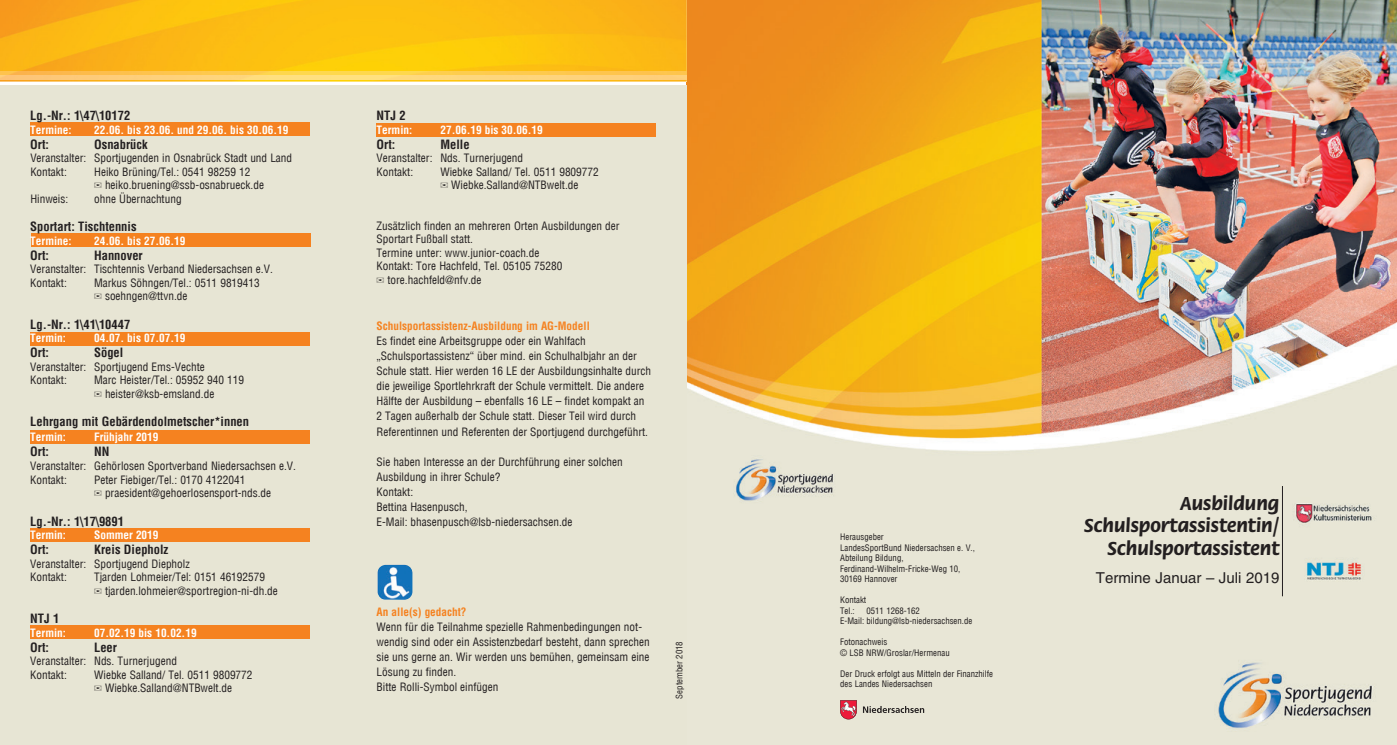
<style>
.page{position:relative;width:1397px;height:745px;background:#fff}
.page>*{position:absolute;margin:0;border:0;box-sizing:border-box;transform-origin:0 0}
.t1{font:700 20px/22.5px "Flora ITC";color:#231f20;text-align:right}
.t2{font:15px "Helvetica LT Pro";color:#231f20}
.t3{font:700 condensed 12.5px "Helvetica Com";color:#231f20}
.t4{font:condensed 11.25px/13.5px "Helvetica Com";color:#231f20}
.t5{font:700 condensed 11.25px "Helvetica Com";color:#fff}
.t6{font:700 condensed 11.25px "Helvetica";color:#f58220}
.t7{font:condensed 8.75px/10.5px "Helvetica Com";color:#231f20}
</style>
<div class="page">
<img style="left:687px;top:0;width:709px;height:744px">
<div style="left:0;top:85px;width:686px;height:659px;background:#e7e5d4"></div>
<img style="left:0;top:0;width:686px;height:81px">
<img style="left:0;top:71px;width:686px;height:8px">
<svg style="left:862px;top:705px;width:62px;height:7px"></svg>
<svg style="left:840px;top:699px;width:16px;height:19px"></svg>
<div style="left:30px;top:123px;width:280px;height:13px;background:#f58220"></div>
<div style="left:30px;top:332px;width:280px;height:13px;background:#f58220"></div>
<hr style="left:1281px;top:485px;width:1px;height:111px;background:#231f20">
<div style="left:30px;top:430px;width:279px;height:13px;background:#f58220"></div>
<div style="left:30px;top:528px;width:279px;height:13px;background:#f58220"></div>
<div style="left:376px;top:123px;width:279px;height:13px;background:#f58220"></div>
<img style="left:377px;top:564px;width:35px;height:35px">
<div style="left:31px;top:234px;width:279px;height:13px;background:#f58220"></div>
<div style="left:30px;top:625px;width:279px;height:13px;background:#f58220"></div>
<p class="t3" style="left:30px;top:107px;width:101px">Lg.-Nr.: 1\47\10172</p>
<p class="t5" style="left:30px;top:122px;width:43px">Termine:</p>
<p class="t5" style="left:94px;top:122px;width:196px">22.06. bis 23.06. und 29.06. bis 30.06.19</p>
<p class="t3" style="left:30px;top:136px;width:20px">Ort:</p>
<p class="t3" style="left:94px;top:136px;width:55px">Osnabrück</p>
<p class="t4" style="left:30px;top:151px;width:263px">Veranstalter: Sportjugenden in Osnabrück Stadt und Land<br>Kontakt:</p>
<p class="t4" style="left:94px;top:165px;width:171px">Heiko Brüning/Tel.: 0541 98259 12<br>✉ heiko.bruening@ssb-osnabrueck.de</p>
<p class="t4" style="left:30px;top:192px;width:39px">Hinweis:</p>
<p class="t4" style="left:94px;top:192px;width:89px">ohne Übernachtung</p>
<p class="t3" style="left:30px;top:218px;width:108px">Sportart: Tischtennis</p>
<p class="t5" style="left:30px;top:233px;width:43px">Termine:</p>
<p class="t5" style="left:94px;top:233px;width:93px">24.06. bis 27.06.19</p>
<p class="t3" style="left:30px;top:247px;width:20px">Ort:</p>
<p class="t3" style="left:94px;top:247px;width:50px">Hannover</p>
<p class="t4" style="left:30px;top:262px;width:244px">Veranstalter: Tischtennis Verband Niedersachsen e.V.<br>Kontakt:</p>
<p class="t4" style="left:94px;top:276px;width:167px">Markus Söhngen/Tel.: 0511 9819413 ✉ soehngen@ttvn.de</p>
<p class="t3" style="left:30px;top:316px;width:101px">Lg.-Nr.: 1\41\10447</p>
<p class="t5" style="left:30px;top:330px;width:37px">Termin:</p>
<p class="t5" style="left:94px;top:330px;width:93px">04.07. bis 07.07.19</p>
<p class="t3" style="left:30px;top:344px;width:20px">Ort:</p>
<p class="t3" style="left:94px;top:344px;width:31px">Sögel</p>
<p class="t4" style="left:30px;top:360px;width:176px">Veranstalter: Sportjugend Ems-Vechte<br>Kontakt:</p>
<p class="t4" style="left:94px;top:373px;width:151px">Marc Heister/Tel.: 05952 940 119 ✉ heister@ksb-emsland.de</p>
<p class="t3" style="left:30px;top:413px;width:220px">Lehrgang mit Gebärdendolmetscher*innen</p>
<p class="t5" style="left:30px;top:429px;width:37px">Termin:</p>
<p class="t5" style="left:94px;top:429px;width:66px">Frühjahr 2019</p>
<p class="t3" style="left:30px;top:443px;width:20px">Ort:</p>
<p class="t3" style="left:94px;top:443px;width:17px">NN</p>
<p class="t4" style="left:30px;top:459px;width:267px">Veranstalter: Gehörlosen Sportverband Niedersachsen e.V.<br>Kontakt:</p>
<p class="t4" style="left:94px;top:472px;width:178px">Peter Fiebiger/Tel.: 0170 4122041<br>✉ praesident@gehoerlosensport-nds.de</p>
<p class="t3" style="left:30px;top:512px;width:95px">Lg.-Nr.: 1\17\9891</p>
<p class="t5" style="left:30px;top:527px;width:37px">Termin:</p>
<p class="t5" style="left:94px;top:527px;width:66px">Sommer 2019</p>
<p class="t3" style="left:30px;top:541px;width:20px">Ort:</p>
<p class="t3" style="left:94px;top:541px;width:76px">Kreis Diepholz</p>
<p class="t4" style="left:30px;top:556px;width:161px">Veranstalter: Sportjugend Diepholz<br>Kontakt:</p>
<p class="t4" style="left:94px;top:570px;width:185px">Tjarden Lohmeier/Tel: 0151 46192579<br>✉ tjarden.lohmeier@sportregion-ni-dh.de</p>
<p class="t3" style="left:30px;top:610px;width:31px">NTJ 1</p>
<p class="t5" style="left:30px;top:624px;width:37px">Termin:</p>
<p class="t5" style="left:94px;top:624px;width:104px">07.02.19 bis 10.02.19</p>
<p class="t3" style="left:30px;top:638px;width:20px">Ort:</p>
<p class="t3" style="left:94px;top:638px;width:24px">Leer</p>
<p class="t4" style="left:30px;top:654px;width:148px">Veranstalter: Nds. Turnerjugend<br>Kontakt:</p>
<p class="t4" style="left:94px;top:667px;width:160px">Wiebke Salland/ Tel. 0511 9809772 ✉ Wiebke.Salland@NTBwelt.de</p>
<p class="t3" style="left:376px;top:107px;width:31px">NTJ 2</p>
<p class="t5" style="left:376px;top:122px;width:37px">Termin:</p>
<p class="t5" style="left:440px;top:122px;width:104px">27.06.19 bis 30.06.19</p>
<p class="t3" style="left:376px;top:136px;width:20px">Ort:</p>
<p class="t3" style="left:440px;top:136px;width:31px">Melle</p>
<p class="t4" style="left:376px;top:151px;width:148px">Veranstalter: Nds. Turnerjugend<br>Kontakt:</p>
<p class="t4" style="left:440px;top:165px;width:160px">Wiebke Salland/ Tel. 0511 9809772 ✉ Wiebke.Salland@NTBwelt.de</p>
<p class="t4" style="left:376px;top:219px;width:244px">Zusätzlich finden an mehreren Orten Ausbildungen der Sportart Fußball statt.<br>Termine unter: www.junior-coach.de<br>Kontakt: Tore Hachfeld, Tel. 05105 75280<br>✉ tore.hachfeld@nfv.de</p>
<p class="t6" style="left:376px;top:319px;width:215px">Schulsportassistenz-Ausbildung im AG-Modell</p>
<p class="t4" style="left:376px;top:333px;width:276px;line-height:15px">Es findet eine Arbeitsgruppe oder ein Wahlfach „Schulsportassistenz“ über mind. ein Schulhalbjahr an der Schule statt. Hier werden 16 LE der Ausbildungsinhalte durch die jeweilige Sportlehrkraft der Schule vermittelt. Die andere Hälfte der Ausbildung – ebenfalls 16 LE – findet kompakt an 2 Tagen außerhalb der Schule statt. Dieser Teil wird durch Referentinnen und Referenten der Sportjugend durchgeführt.</p>
<p class="t4" style="left:376px;top:453px;width:247px;line-height:15px">Sie haben Interesse an der Durchführung einer solchen<br>Ausbildung in ihrer Schule?<br>Kontakt:<br>Bettina Hasenpusch,<br>E-Mail: bhasenpusch@lsb-niedersachsen.de</p>
<p class="t6" style="left:376px;top:604px;width:91px">An alle(s) gedacht?</p>
<p class="t4" style="left:376px;top:618px;width:275px;line-height:15px">Wenn für die Teilnahme spezielle Rahmenbedingungen not&shy;wendig sind oder ein Assistenzbedarf besteht, dann sprechen sie uns gerne an. Wir werden uns bemühen, gemeinsam eine Lösung zu finden.<br>Bitte Rolli-Symbol einfügen</p>
<p class="t7" style="left:673px;top:698px;width:59px;rotate:-90deg">September 2018</p>
<p class="t7" style="left:840px;top:531px;width:136px">Herausgeber<br>LandesSportBund Niedersachsen e. V.,<br>Abteilung Bildung,<br>Ferdinand-Wilhelm-Fricke-Weg 10,<br>30169 Hannover</p>
<p class="t7" style="left:840px;top:594px;width:28px">Kontakt<br>Tel.:</p>
<p class="t7" style="left:840px;top:605px;width:134px;text-indent:26px">0511 1268-162<br>E-Mail: bildung@lsb-niedersachsen.de</p>
<p class="t7" style="left:840px;top:636px;width:111px">Fotonachweis<br>© LSB NRW/Groslar/Hermenau</p>
<p class="t7" style="left:840px;top:668px;width:154px">Der Druck erfolgt aus Mitteln der Finanzhilfe des Landes Niedersachsen</p>
<h1 class="t1" style="left:1084px;top:491px;width:197px">Ausbildung<br>Schulsportassistentin/<br>Schulsportassistent</h1>
<h2 class="t2" style="left:1095px;top:568px;width:185px">Termine Januar – Juli 2019</h2>
</div>
